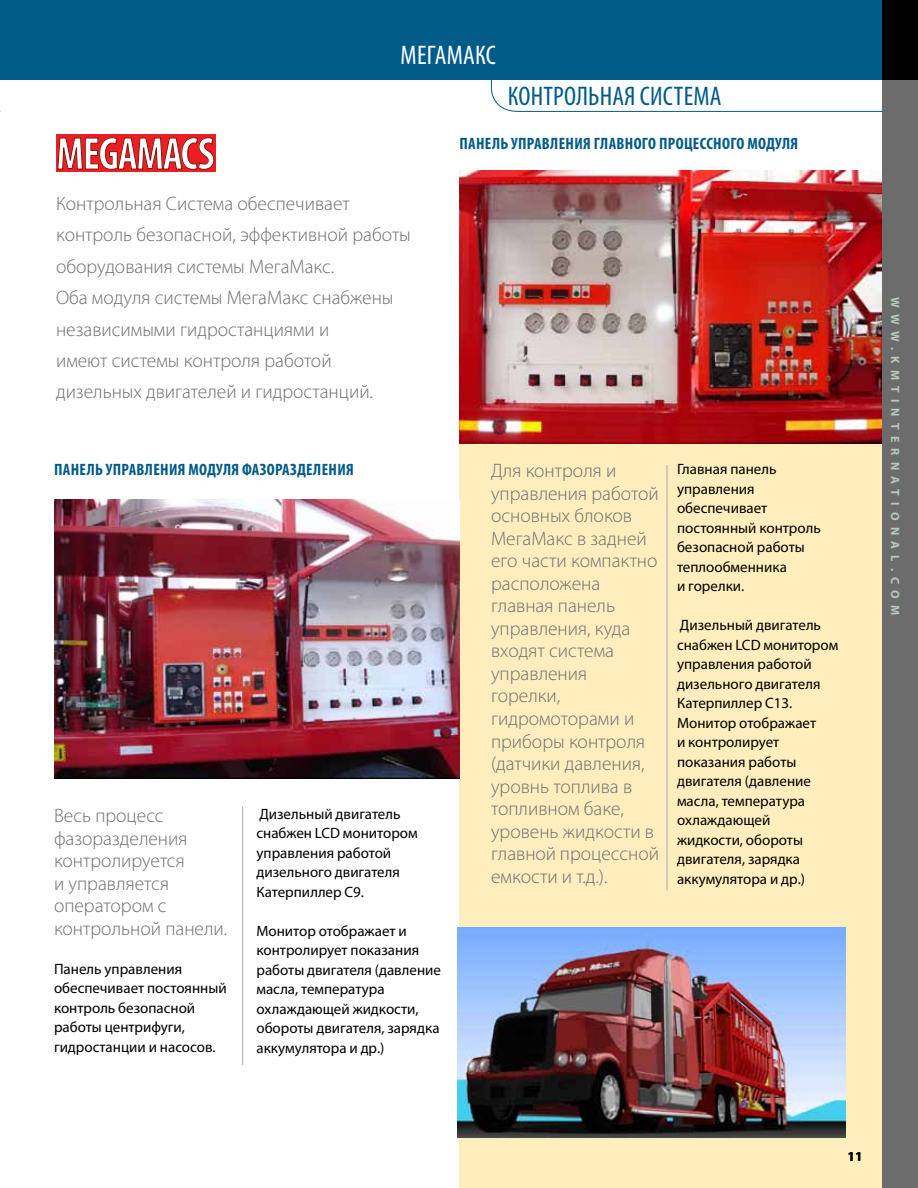
<style>
.page{position:relative;width:918px;height:1188px;background:#fff}
.page>*{position:absolute;margin:0;border:0;box-sizing:border-box;transform-origin:0 0}
.t1{font:700 condensed 46.05px "Myriad Pro";letter-spacing:-.03em;color:#fff;scale:.94 1}
.t2{font:condensed 27px "Myriad Pro";letter-spacing:.01em;color:#005b89}
.t3{font:condensed 27px "Myriad Pro";letter-spacing:.01em;color:#fff}
.t4{font:300 19.5px/22.5px "Myriad Pro";color:#6d6e71}
.t5{font:700 condensed 16.5px "Myriad Pro";letter-spacing:.02em;color:#005b89}
.t6{font:15px/19.5px "Myriad Pro";color:#000}
.t7{font:700 13.5px "Myriad Pro";color:#000}
.t8{font:700 12px "Myriad Pro";letter-spacing:.52em;color:#b5cab7}
</style>
<div class="page">
<div style="left:459px;top:309px;width:423px;height:879px;background:#ffeebd"></div>
<img style="left:54px;top:500px;width:405px;height:279px">
<div style="left:882px;top:80px;width:36px;height:1108px;background:#6d6c6d"></div>
<div style="left:0;top:0;width:882px;height:80px;background:#005b89"></div>
<svg style="left:491px;top:80px;width:392px;height:32px"></svg>
<div style="left:882px;top:0;width:36px;height:80px;background:#000"></div>
<img style="left:459px;top:171px;width:423px;height:273px">
<hr style="left:242px;top:806px;width:1px;height:259px;background:#a7a9ac">
<hr style="left:667px;top:465px;width:1px;height:425px;background:#a7a9ac">
<img style="left:457px;top:927px;width:388px;height:210px">
<div style="left:56px;top:135px;width:160px;height:37px;background:#ed1d24"></div>
<svg style="left:57px;top:137px;width:158px;height:33px"></svg>
<h1 class="t1" style="left:56px;top:125px;width:170px">MEGAMACS</h1>
<h2 class="t3" style="left:401px;top:39px;width:97px">МегаМакс</h2>
<h2 class="t2" style="left:508px;top:80px;width:215px">КонтрольНая Система</h2>
<p class="t5" style="left:459px;top:133px;width:340px">Панель управления главного процессного мо дуля</p>
<p class="t4" style="left:56px;top:187px;width:356px;line-height:31.5px">Контрольная Система обеспечивает контроль безопасной, эффективной работы оборудования системы МегаМакс.<br>Оба модуля системы МегаМакс снабжены независимыми гидростанциями и<br>имеют системы контроля работой дизельных двигателей и гидростанций.</p>
<p class="t5" style="left:54px;top:459px;width:301px">Панель управления мо дуля фазоразделения</p>
<h3 class="t4" style="left:54px;top:804px;width:175px">Весь процесс фазоразделения контролируется<br>и управляется оператором с контрольной панели.</h3>
<p class="t6" style="left:54px;top:959px;width:174px">Панель управления обеспечивает постоянный контроль безопасной работы центрифуги, гидростанции и насосов.</p>
<p class="t6" style="left:256px;top:804px;width:163px">Дизельный двигатель снабжен LCD монитором управления работой дизельного двигателя<br>Катерпиллер C9.</p>
<p class="t6" style="left:256px;top:921px;width:186px">Монитор отображает и контролирует показания работы двигателя (давление масла, температура охлаждающей жидкости, обороты двигателя, зарядка аккумулятора и др.)</p>
<p class="t4" style="left:491px;top:460px;width:169px">Для контроля и управления работой основных блоков<br>МегаМакс в задней его части компактно расположена главная панель управления, куда входят система управления горелки, гидромоторами и приборы контроля (датчики давления, уровнь топлива в топливном баке, уровень жидкости в главной процессной емкости и т.д.).</p>
<p class="t6" style="left:677px;top:459px;width:145px">Главная панель управления обеспечивает постоянный контроль безопасной работы теплообменника<br>и горелки.</p>
<p class="t6" style="left:677px;top:615px;width:163px">Дизельный двигатель снабжен LCD монитором управления работой дизельного двигателя<br>Катерпиллер C13.<br>Монитор отображает<br>и контролирует показания работы двигателя (давление масла, температура охлаждающей жидкости, обороты двигателя, зарядка аккумулятора и др.)</p>
<p class="t8" style="left:903px;top:297px;width:319px;rotate:90deg">WWW.kmtinternational.com</p>
<p class="t7" style="left:848px;top:1148px;width:16px">11</p>
</div>
